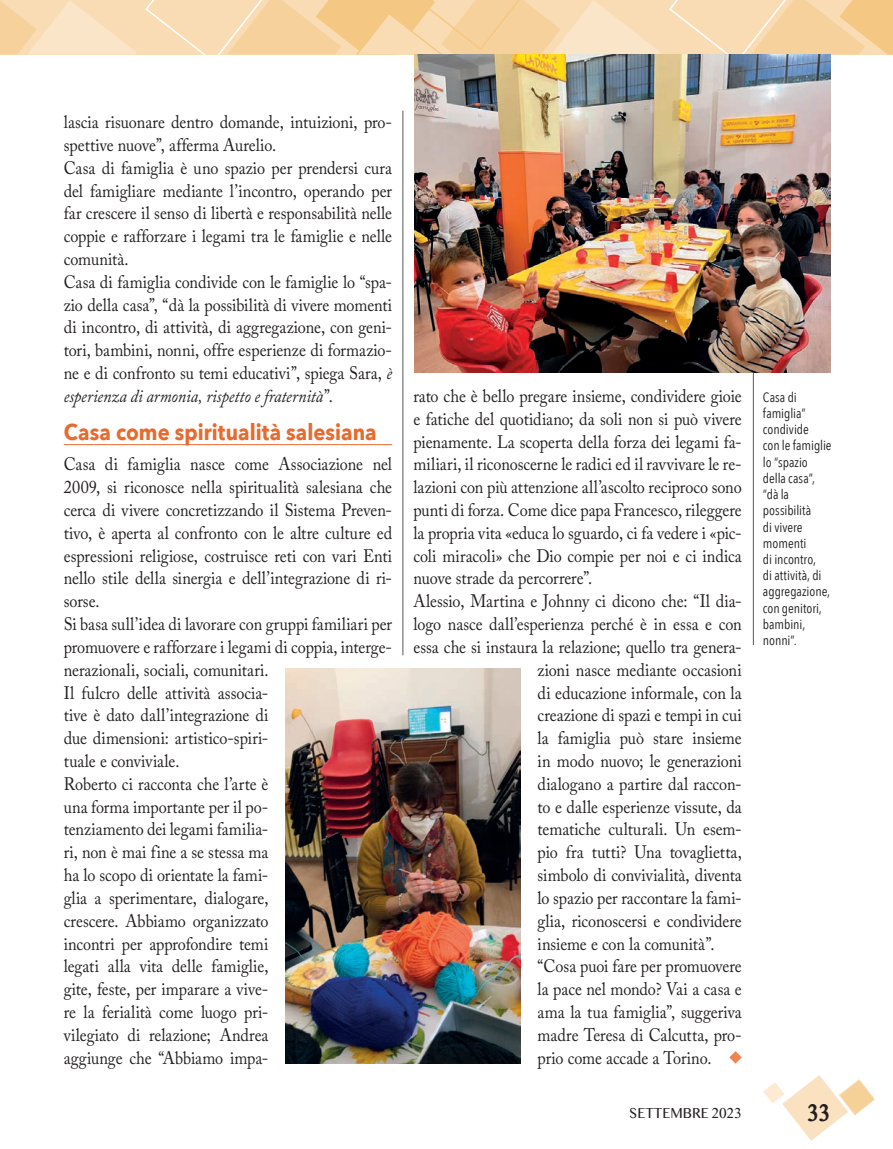
<style>
.page{position:relative;width:893px;height:1149px;background:#fff}
.page>*{position:absolute;margin:0;border:0;box-sizing:border-box;transform-origin:0 0}
.t1{font:700 22.5px "Avenir Next";color:#e76a2e;scale:.9 1}
.t2{font:700 22.5px "Bangla MN";color:#231f20;scale:.8 1}
.t3{font:18px/22.8px "Adobe Caslon Pro";letter-spacing:.005em;color:#231f20;scale:.9 1}
.t4{font:13.5px/16.2px "Avenir Next Condensed";letter-spacing:-.005em;color:#231f20}
.t5{font:13.5px "Bangla MN";color:#231f20;scale:.9 1}
.s1{font-style:italic}
</style>
<div class="page">
<hr style="left:753px;top:373px;width:1px;height:271px;background:#57585a">
<svg style="left:0;top:0;width:893px;height:54px"></svg>
<hr style="left:403px;top:111px;width:1px;height:544px;background:#57585a">
<hr style="left:64px;top:444px;width:328px;height:1px;background:#e76a2e">
<svg style="left:729px;top:1051px;width:13px;height:12px"></svg>
<img style="left:286px;top:668px;width:235px;height:395px">
<img style="left:414px;top:54px;width:416px;height:319px">
<svg style="left:763px;top:1075px;width:112px;height:65px"></svg>
<p class="t3" style="left:64px;top:110px;width:366px">lascia risuonare dentro domande, intuizioni, pro&shy;spettive nuove”, afferma Aurelio.<br>Casa di famiglia è uno spazio per prendersi cura del famigliare mediante l’incontro, operando per far crescere il senso di libertà e responsabilità nelle coppie e rafforzare i legami tra le famiglie e nelle comunità.<br>Casa di famiglia condivide con le famiglie lo “spa&shy;zio della casa”, “dà la possibilità di vivere momenti di incontro, di attività, di aggregazione, con geni&shy;tori, bambini, nonni, offre esperienze di formazio&shy;ne e di confronto su temi educativi”, spiega Sara, <span class="s1">è esperienza di armonia, rispetto e fraternità</span>”.</p>
<p class="t1" style="left:64px;top:412px;width:349px">Casa come spiritualità salesiana</p>
<p class="t3" style="left:64px;top:452px;width:366px">Casa di famiglia nasce come Associazione nel 2009, si riconosce nella spiritualità salesiana che cerca di vivere concretizzando il Sistema Preven&shy;tivo, è aperta al confronto con le altre culture ed espressioni religiose, costruisce reti con vari Enti nello stile della sinergia e dell’integrazione di ri&shy;sorse.<br>Si basa sull’idea di lavorare con gruppi familiari per promuovere e rafforzare i legami di coppia, interge&shy;nerazionali, sociali, comunitari.<br>Il fulcro delle attività associa-<br>tive è dato dall’integrazione di<br>due dimensioni: artistico-spiri-<br>tuale e conviviale.<br>Roberto ci racconta che l’arte è<br>una forma importante per il po-<br>tenziamento dei legami familia-<br>ri, non è mai fine a se stessa ma<br>ha lo scopo di orientate la fami-<br>glia a sperimentare, dialogare,<br>crescere. Abbiamo organizzato<br>incontri per approfondire temi<br>legati alla vita delle famiglie,<br>gite, feste, per imparare a vive-<br>re la ferialità come luogo pri-<br>vilegiato di relazione; Andrea<br>aggiunge che “Abbiamo impa-</p>
<p class="t3" style="left:413px;top:384px;width:366px">rato che è bello pregare insieme, condividere gioie</p>
<p class="t3" style="left:413px;top:407px;width:366px">e fatiche del quotidiano; da soli non si può vivere</p>
<p class="t3" style="left:413px;top:430px;width:366px">pienamente. La scoperta della forza dei legami fa-</p>
<p class="t3" style="left:413px;top:452px;width:366px">miliari, il riconoscerne le radici ed il ravvivare le re-</p>
<p class="t3" style="left:413px;top:475px;width:366px">lazioni con più attenzione all’ascolto reciproco sono</p>
<p class="t3" style="left:413px;top:498px;width:366px">punti di forza. Come dice papa Francesco, rileggere</p>
<p class="t3" style="left:413px;top:521px;width:366px">la propria vita «educa lo sguardo, ci fa vedere i «pic-</p>
<p class="t3" style="left:413px;top:544px;width:366px">coli miracoli» che Dio compie per noi e ci indica</p>
<p class="t3" style="left:413px;top:566px;width:200px">nuove strade da percorrere”.</p>
<p class="t3" style="left:413px;top:589px;width:366px">Alessio, Martina e Johnny ci dicono che: “Il dia-</p>
<p class="t3" style="left:413px;top:612px;width:366px">logo nasce dall’esperienza perché è in essa e con</p>
<p class="t3" style="left:413px;top:635px;width:366px">essa che si instaura la relazione; quello tra genera-</p>
<p class="t3" style="left:538px;top:658px;width:228px">zioni nasce mediante occasioni</p>
<p class="t3" style="left:538px;top:680px;width:228px">di educazione informale, con la</p>
<p class="t3" style="left:538px;top:703px;width:228px">creazione di spazi e tempi in cui</p>
<p class="t3" style="left:538px;top:726px;width:228px">la famiglia può stare insieme</p>
<p class="t3" style="left:538px;top:749px;width:228px">in modo nuovo; le generazioni</p>
<p class="t3" style="left:538px;top:772px;width:228px">dialogano a partire dal raccon-</p>
<p class="t3" style="left:538px;top:794px;width:228px">to e dalle esperienze vissute, da</p>
<p class="t3" style="left:538px;top:817px;width:228px">tematiche culturali. Un esem-</p>
<p class="t3" style="left:538px;top:840px;width:228px">pio fra tutti? Una tovaglietta,</p>
<p class="t3" style="left:538px;top:863px;width:228px">simbolo di convivialità, diventa</p>
<p class="t3" style="left:538px;top:886px;width:228px">lo spazio per raccontare la fami-</p>
<p class="t3" style="left:538px;top:908px;width:228px">glia, riconoscersi e condividere</p>
<p class="t3" style="left:538px;top:931px;width:198px">insieme e con la comunità”.</p>
<p class="t3" style="left:538px;top:954px;width:228px">“Cosa puoi fare per promuovere</p>
<p class="t3" style="left:538px;top:977px;width:228px">la pace nel mondo? Vai a casa e</p>
<p class="t3" style="left:538px;top:1000px;width:228px">ama la tua famiglia”, suggeriva</p>
<p class="t3" style="left:538px;top:1022px;width:228px">madre Teresa di Calcutta, pro-</p>
<p class="t3" style="left:538px;top:1045px;width:195px">prio come accade a Torino.</p>
<p class="t5" style="left:629px;top:1103px;width:126px">SETTEMBRE 2023</p>
<p class="t2" style="left:807px;top:1099px;width:30px">33</p>
<p class="t4" style="left:763px;top:388px;width:70px">Casa di famiglia” condivide<br>con le famiglie lo “spazio della casa”, “dà la possibilità<br>di vivere momenti<br>di incontro,<br>di attività, di aggregazione, con genitori, bambini, nonni”.</p>
</div>
